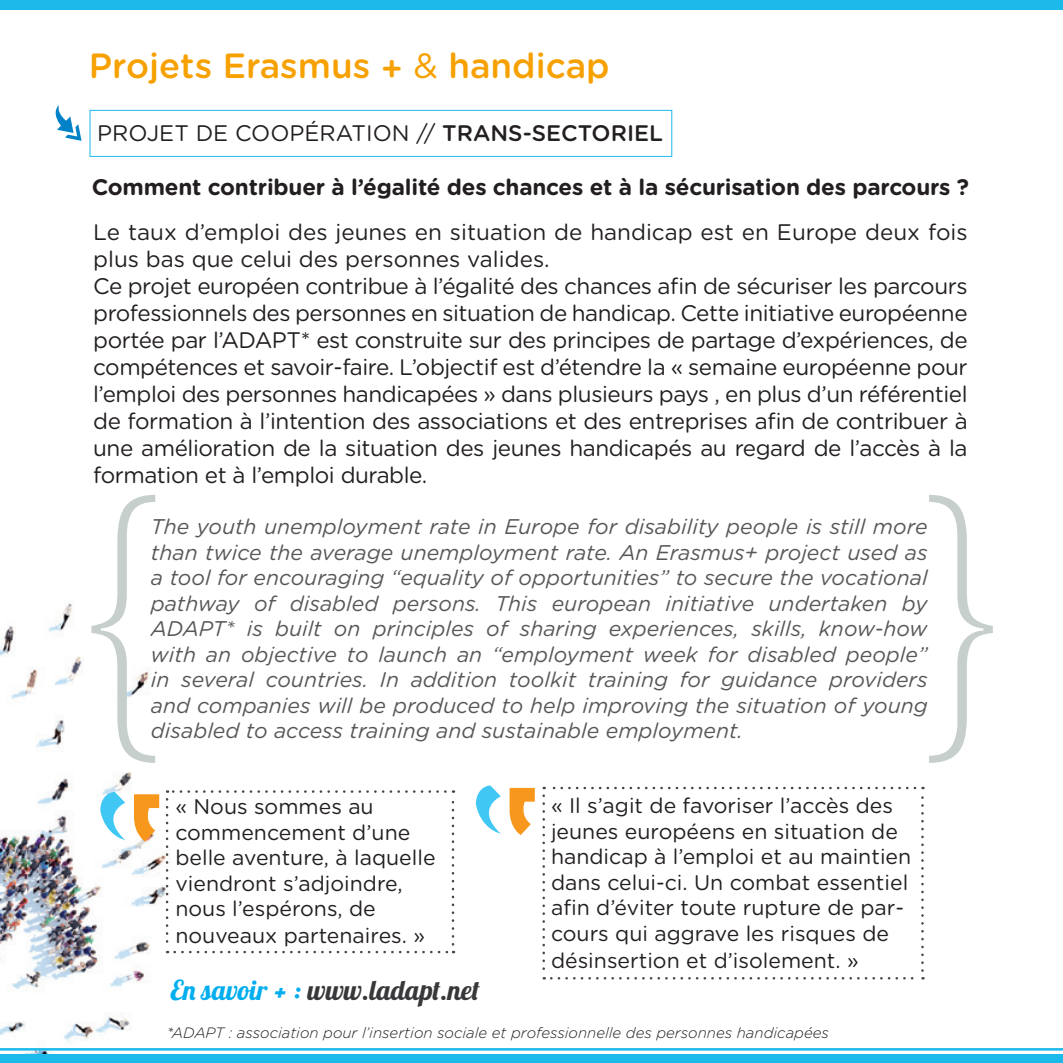
<style>
.page{position:relative;width:1063px;height:1063px;background:#fff}
.page>*{position:absolute;margin:0;border:0;box-sizing:border-box;transform-origin:0 0}
.t1{font:500 35px "Gotham Rounded";color:#f7a100}
.t2{font:27.5px "Lobster 1.4";color:#38383b}
.t3{font:22.5px/27px "Gotham Rounded";color:#231f20}
.t4{font:700 22.5px "Gotham Rounded";letter-spacing:-.01em;color:#231f20}
.t5{font:italic 21.25px/25.5px "Gotham Rounded";color:#57585a;text-align:justify}
.t6{font:21.25px/25.8px "Gotham Rounded";color:#231f20}
.t7{font:italic 300 15px "Gotham Rounded";color:#231f20}
.s1{font-weight:400}
.s2{font-weight:500}
.s3{color:#00aeef}
</style>
<div class="page">
<img style="left:0;top:603px;width:175px;height:451px">
<div style="left:0;top:0;width:1063px;height:9px;background:#1cbaeb"></div>
<hr style="left:0;top:1048px;width:1063px;height:3px;background:#1cbaeb">
<div style="left:0;top:1054px;width:1063px;height:9px;background:#1cbaeb"></div>
<svg style="left:55px;top:105px;width:27px;height:36px"></svg>
<svg style="left:91px;top:495px;width:64px;height:268px"></svg>
<svg style="left:929px;top:495px;width:64px;height:268px"></svg>
<svg style="left:166px;top:799px;width:2px;height:154px"></svg>
<svg style="left:175px;top:951px;width:279px;height:2px"></svg>
<svg style="left:452px;top:790px;width:2px;height:154px"></svg>
<svg style="left:167px;top:790px;width:278px;height:3px"></svg>
<div style="left:167px;top:977px;width:682px;height:28px;background:#fff"></div>
<svg style="left:542px;top:796px;width:3px;height:184px"></svg>
<svg style="left:551px;top:977px;width:372px;height:3px"></svg>
<svg style="left:921px;top:787px;width:3px;height:184px"></svg>
<svg style="left:544px;top:787px;width:371px;height:2px"></svg>
<svg style="left:475px;top:785px;width:26px;height:49px"></svg>
<svg style="left:509px;top:788px;width:26px;height:47px"></svg>
<svg style="left:100px;top:792px;width:25px;height:48px"></svg>
<svg style="left:134px;top:794px;width:25px;height:47px"></svg>
<div style="left:90px;top:110px;width:582px;height:47px;border:1px solid #1cbaeb"></div>
<p class="t1" style="left:89px;top:41px;width:522px">Projets Erasmus + <span class="s1">&amp;</span> handicap</p>
<p class="t3" style="left:97px;top:118px;width:568px">PROJET DE COOPÉRATION // <span class="s2">TRANS-SECTORIEL</span></p>
<p class="t4" style="left:92px;top:171px;width:879px">Comment contribuer à l’égalité des chances et à la sécurisation des parcours ?</p>
<p class="t3" style="left:93px;top:218px;width:876px">Le taux d’emploi des jeunes en situation de handicap est en Europe deux fois plus bas que celui des personnes valides.</p>
<p class="t3" style="left:93px;top:272px;width:876px;text-align:justify">Ce projet européen contribue à l’égalité des chances afin de sécuriser les parcours professionnels des personnes en situation de handicap. Cette initiative européenne portée par l’ADAPT* est construite sur des principes de partage d’expériences, de compétences et savoir-faire. L’objectif est d’étendre la « semaine européenne pour l’emploi des personnes handicapées » dans plusieurs pays , en plus d’un référentiel de formation à l’intention des associations et des entreprises afin de contribuer à une amélioration de la situation des jeunes handicapés au regard de l’accès à la formation et à l’emploi durable.</p>
<p class="t5" style="left:151px;top:513px;width:778px">The youth unemployment rate in Europe for disability people is still more than twice the average unemployment rate. An Erasmus+ project used as a tool for encouraging “equality of opportunities” to secure the vocational pathway of disabled persons. This european initiative undertaken by ADAPT* is built on principles of sharing experiences, skills, know-how with an objective to launch an “employment week for disabled people” in several countries. In addition toolkit training for guidance providers and companies will be produced to help improving the situation of young disabled to access training and sustainable employment.</p>
<p class="t6" style="left:175px;top:793px;width:262px">« Nous sommes au commencement d’une belle aventure, à laquelle viendront s’adjoindre, nous l’espérons, de nouveaux partenaires. »</p>
<p class="t2" style="left:170px;top:972px;width:311px"><span class="s3">En savoir + :</span> www.ladapt.net</p>
<p class="t6" style="left:551px;top:792px;width:362px">« Il s’agit de favoriser l’accès des jeunes européens en situation de handicap à l’emploi et au maintien dans celui-ci. Un combat essentiel afin d’éviter toute rupture de par&shy;cours qui aggrave les risques de désinsertion et d’isolement. »</p>
<p class="t7" style="left:167px;top:1023px;width:664px">*ADAPT : association pour l’insertion sociale et professionnelle des personnes handicapées</p>
</div>
